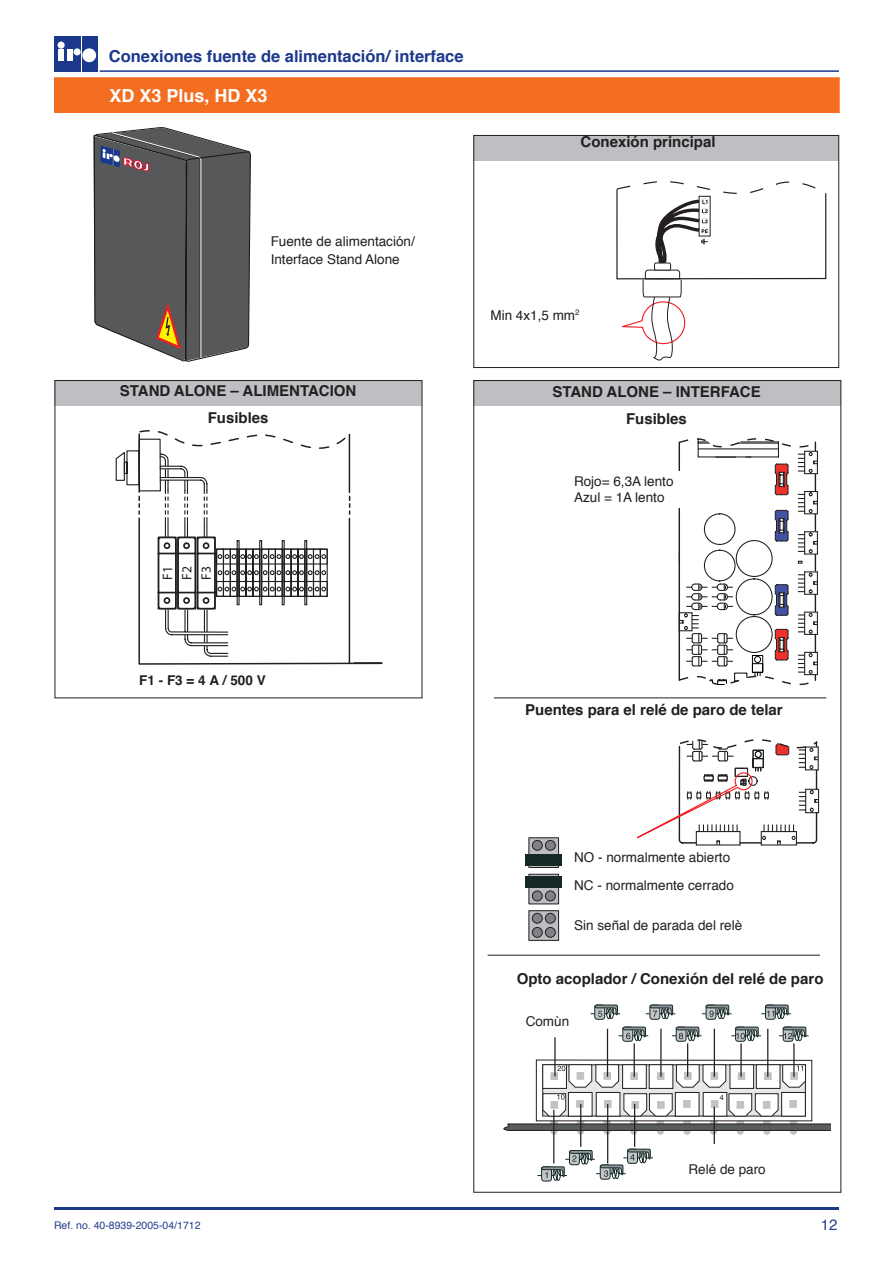
<style>
.page{position:relative;width:893px;height:1263px;background:#fff}
.page>*{position:absolute;margin:0;border:0;box-sizing:border-box;transform-origin:0 0}
.t1{font:700 18px "Helvetica";color:#fff}
.t2{font:700 16.5px "Helvetica";color:#1b388c}
.t3{font:700 15px/27px "Helvetica";color:#231f20;text-align:center}
.t4{font:15px "Helvetica";color:#253f8e}
.t5{font:13.8px/19.4px "Myriad";color:#231f20;text-align:justify}
.t6{font:13.5px/18px "Helvetica";color:#231f20}
.t7{font:700 13.5px "Helvetica";color:#231f20}
.t8{font:10.5px "Helvetica";color:#253f8e}
</style>
<div class="page">
<div style="left:54px;top:36px;width:43px;height:36px;background:#1b388c"></div>
<hr style="left:81px;top:36px;width:1px;height:36px;background:#fff">
<div style="left:67px;top:49px;width:6px;height:12px;background:#fff"></div>
<div style="left:58px;top:42px;width:7px;height:7px;background:#fff;border-radius:50%"></div>
<div style="left:58px;top:49px;width:6px;height:12px;background:#fff"></div>
<div style="left:82px;top:48px;width:14px;height:14px;background:#fff;border-radius:50%"></div>
<div style="left:74px;top:48px;width:7px;height:7px;background:#fff;border-radius:50%"></div>
<hr style="left:54px;top:1208px;width:785px;height:2px;background:#1b388c">
<hr style="left:100px;top:70px;width:739px;height:2px;background:#1b388c">
<div style="left:54px;top:77px;width:786px;height:36px;background:#f36e21;border:2px solid #f36e21"></div>
<svg style="left:503px;top:1005px;width:328px;height:176px"></svg>
<svg style="left:93px;top:127px;width:158px;height:235px;background:#6a696a"></svg>
<div style="left:473px;top:380px;width:368px;height:26px;background:#bebfc2"></div>
<div style="left:473px;top:135px;width:366px;height:26px;background:#bebfc2"></div>
<div style="left:55px;top:380px;width:367px;height:26px;background:#bebfc2"></div>
<svg style="left:637px;top:739px;width:182px;height:106px"></svg>
<svg style="left:530px;top:912px;width:27px;height:27px"></svg>
<div style="left:528px;top:910px;width:31px;height:31px;border:1px solid #231f20"></div>
<div style="left:532px;top:913px;width:10px;height:10px;background:#808285;border-radius:50%"></div>
<div style="left:532px;top:913px;width:11px;height:10px;border:1px solid #231f20;border-radius:50%"></div>
<div style="left:545px;top:913px;width:10px;height:10px;background:#808285;border-radius:50%"></div>
<div style="left:545px;top:913px;width:11px;height:10px;border:1px solid #231f20;border-radius:50%"></div>
<div style="left:532px;top:927px;width:10px;height:10px;background:#808285;border-radius:50%"></div>
<div style="left:532px;top:927px;width:11px;height:10px;border:1px solid #231f20;border-radius:50%"></div>
<div style="left:545px;top:927px;width:10px;height:10px;background:#808285;border-radius:50%"></div>
<div style="left:545px;top:927px;width:11px;height:10px;border:1px solid #231f20;border-radius:50%"></div>
<svg style="left:530px;top:887px;width:27px;height:15px"></svg>
<div style="left:528px;top:874px;width:31px;height:30px;border:1px solid #231f20"></div>
<div style="left:532px;top:891px;width:10px;height:10px;background:#808285;border-radius:50%"></div>
<div style="left:532px;top:891px;width:11px;height:10px;border:1px solid #231f20;border-radius:50%"></div>
<div style="left:545px;top:891px;width:10px;height:10px;background:#808285;border-radius:50%"></div>
<div style="left:545px;top:891px;width:11px;height:10px;border:1px solid #231f20;border-radius:50%"></div>
<div style="left:526px;top:876px;width:36px;height:11px;background:#152a26"></div>
<svg style="left:530px;top:839px;width:27px;height:27px"></svg>
<div style="left:528px;top:837px;width:31px;height:31px;border:1px solid #231f20"></div>
<div style="left:532px;top:840px;width:10px;height:10px;background:#808285;border-radius:50%"></div>
<div style="left:532px;top:840px;width:11px;height:10px;border:1px solid #231f20;border-radius:50%"></div>
<div style="left:545px;top:840px;width:10px;height:10px;background:#808285;border-radius:50%"></div>
<div style="left:545px;top:840px;width:11px;height:10px;border:1px solid #231f20;border-radius:50%"></div>
<div style="left:526px;top:854px;width:36px;height:11px;background:#152a26"></div>
<hr style="left:494px;top:697px;width:332px;height:1px;background:#231f20">
<hr style="left:488px;top:955px;width:332px;height:1px;background:#231f20">
<svg style="left:679px;top:438px;width:139px;height:247px"></svg>
<svg style="left:616px;top:181px;width:210px;height:179px"></svg>
<div style="left:473px;top:135px;width:366px;height:233px;border:1px solid #231f20"></div>
<svg style="left:138px;top:657px;width:245px;height:8px"></svg>
<svg style="left:116px;top:430px;width:235px;height:227px"></svg>
<div style="left:574px;top:471px;width:134px;height:36px;background:#fff"></div>
<p class="t2" style="left:109px;top:43px;width:356px">Conexiones fuente de alimentación/ interface</p>
<h1 class="t1" style="left:109px;top:81px;width:160px">XD X3 Plus, HD X3</h1>
<p class="t3" style="left:580px;top:129px;width:137px">Conexión principal</p>
<p class="t6" style="left:271px;top:233px;width:146px">Fuente de alimentación/<br>Interface Stand Alone</p>
<p class="t3" style="left:120px;top:378px;width:238px">STAND ALONE – ALIMENTACION<br>Fusibles</p>
<p class="t5" style="left:158px;top:580px;width:15px;rotate:-90deg">F1<br>F2<br>F3</p>
<p class="t6" style="left:490px;top:306px;width:91px">Min 4x1,5 mm<sup>2</sup></p>
<p class="t3" style="left:552px;top:378px;width:210px">STAND ALONE – INTERFACE<br>Fusibles</p>
<p class="t6" style="left:574px;top:473px;width:101px;line-height:16.5px">Rojo= 6,3A lento<br>Azul = 1A lento</p>
<p class="t7" style="left:139px;top:668px;width:128px">F1 - F3 = 4 A / 500 V</p>
<p class="t3" style="left:525px;top:696px;width:259px">Puentes para el relé de paro de telar</p>
<p class="t6" style="left:574px;top:843px;width:161px;line-height:28.7px">NO - normalmente abierto<br>NC - normalmente cerrado</p>
<p class="t6" style="left:574px;top:916px;width:170px">Sin señal de parada del relè</p>
<p class="t3" style="left:517px;top:966px;width:308px">Opto acoplador / Conexión del relé de paro</p>
<p class="t6" style="left:526px;top:1013px;width:45px">Comùn</p>
<p class="t8" style="left:54px;top:1217px;width:148px">Ref. no. 40-8939-2005-04/1712</p>
<p class="t6" style="left:688px;top:1160px;width:79px">Relé de paro</p>
<p class="t4" style="left:821px;top:1213px;width:18px">12</p>
</div>
